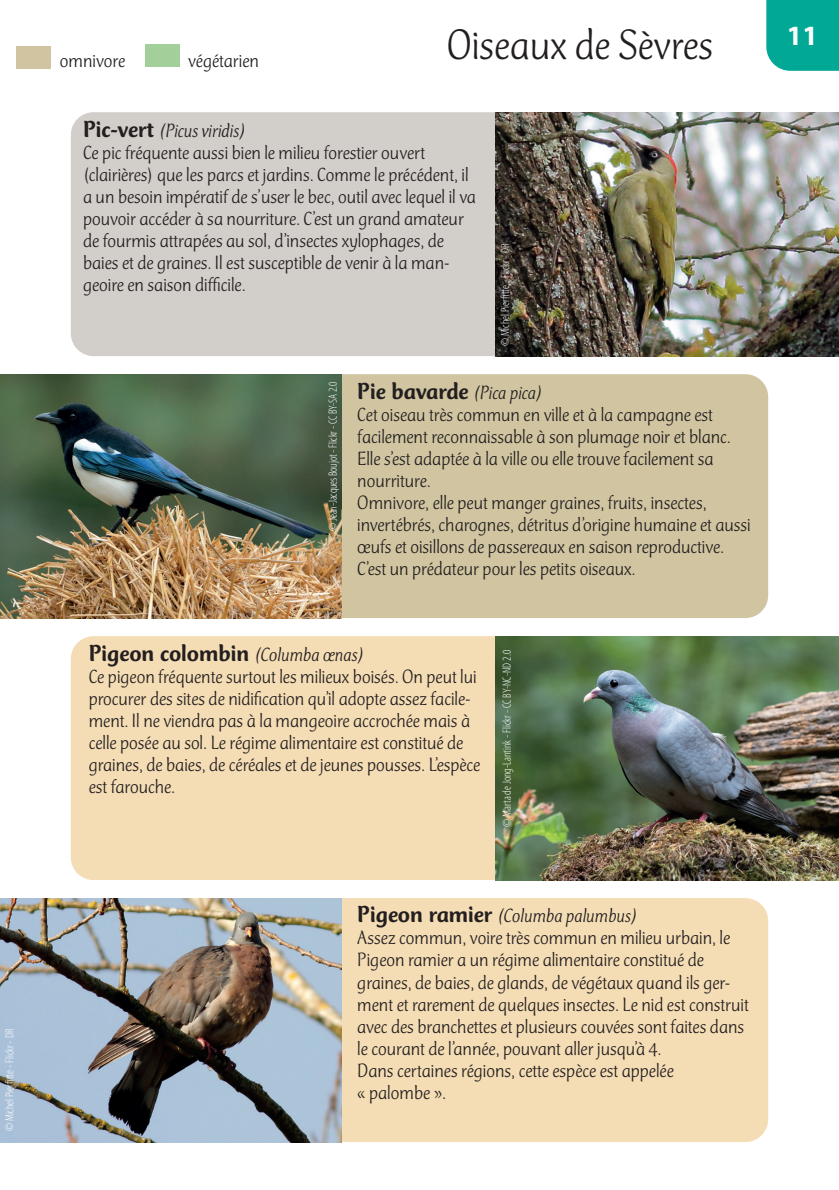
<style>
.page{position:relative;width:839px;height:1190px;background:#fff}
.page>*{position:absolute;margin:0;border:0;box-sizing:border-box;transform-origin:0 0}
.t1{font:300 44px "Club Type Std";color:#231f20}
.t2{font:700 28px "Myriad Pro";color:#fff}
.NOM_OISEAU_12{font:500 24px "Club Type Std";color:#231f20}
.NOM_OISEAU_12_blanc{font:500 24px "Club Type Std";color:#231f20}
.texte_corps_10{font:300 20px/22px "Club Type Std";color:#231f20}
.NOM_OISEAU_12-2{font:italic 300 20px "Club Type Std";color:#231f20}
.texte_corps_9{font:300 condensed 12px "Myriad Pro";color:#fff}
.s1{font-weight:500;font-style:normal;font-size:24px}
.s2{font-weight:300;font-style:italic;font-size:20px}
</style>
<div class="page">
<div style="left:341px;top:898px;width:427px;height:244px;background:#f4dcb4"></div>
<div style="left:71px;top:636px;width:424px;height:244px;background:#f4dcb4"></div>
<div style="left:71px;top:112px;width:424px;height:244px;background:#d2cec9"></div>
<img style="left:0;top:898px;width:341px;height:244px">
<img style="left:495px;top:636px;width:343px;height:244px">
<img style="left:495px;top:112px;width:343px;height:244px">
<div style="left:341px;top:374px;width:427px;height:244px;background:#d1c5a1"></div>
<img style="left:0;top:374px;width:341px;height:244px">
<div style="left:17px;top:46px;width:34px;height:23px;background:#d1c5a1"></div>
<div style="left:145px;top:44px;width:34px;height:23px;background:#a3cf9a"></div>
<div style="left:766px;top:0;width:73px;height:71px;background:#00a895"></div>
<p class="texte_corps_9" style="left:2px;top:1131px;width:104px;rotate:-90deg">© Michel Pierfitte - Flickr - DR</p>
<p class="texte_corps_10" style="left:60px;top:50px;width:67px">omnivore</p>
<p class="texte_corps_10" style="left:188px;top:50px;width:72px">végétarien</p>
<h1 class="t1" style="left:446px;top:22px;width:268px">Oiseaux de Sèvres</h1>
<h2 class="t2" style="left:786px;top:18px;width:33px">11</h2>
<p class="NOM_OISEAU_12-2" style="left:83px;top:119px;width:164px"><span class="s1">Pic-vert</span> (Picus viridis)</p>
<p class="texte_corps_10" style="left:83px;top:141px;width:394px">Ce pic fréquente aussi bien le milieu forestier ouvert (clairières) que les parcs et jardins. Comme le précédent, il a un besoin impératif de s’user le bec, outil avec lequel il va pouvoir accéder à sa nourriture. C’est un grand amateur de fourmis attrapées au sol, d’insectes xylophages, de baies et de graines. Il est susceptible de venir à la man&shy;geoire en saison difficile.</p>
<p class="texte_corps_9" style="left:498px;top:346px;width:104px;rotate:-90deg">© Michel Pierfitte - Flickr - DR</p>
<p class="texte_corps_9" style="left:326px;top:531px;width:151px;rotate:-90deg">© Jean-Jacques Boujot - Flickr - CC BY-SA 2.0</p>
<p class="NOM_OISEAU_12_blanc" style="left:357px;top:378px;width:186px">Pie bavarde <span class="s2">(Pica pica)</span></p>
<p class="texte_corps_10" style="left:357px;top:403px;width:395px">Cet oiseau très commun en ville et à la campagne est facilement reconnaissable à son plumage noir et blanc.<br>Elle s’est adaptée à la ville ou elle trouve facilement sa nourriture.<br>Omnivore, elle peut manger graines, fruits, insectes, invertébrés, charognes, détritus d’origine humaine et aussi œufs et oisillons de passereaux en saison reproductive.<br>C’est un prédateur pour les petits oiseaux.</p>
<p class="NOM_OISEAU_12" style="left:89px;top:640px;width:277px">Pigeon colombin <span class="s2">(Columba œnas)</span></p>
<p class="texte_corps_10" style="left:89px;top:665px;width:393px">Ce pigeon fréquente surtout les milieux boisés. On peut lui procurer des sites de nidification qu’il adopte assez facile&shy;ment. Il ne viendra pas à la mangeoire accrochée mais à celle posée au sol. Le régime alimentaire est constitué de graines, de baies, de céréales et de jeunes pousses. L’espèce est farouche.</p>
<p class="texte_corps_9" style="left:500px;top:827px;width:178px;rotate:-90deg">© Marta de Jong-Lantink - Flickr - CC BY-NC-ND 2.0</p>
<p class="NOM_OISEAU_12-2" style="left:357px;top:905px;width:281px"><span class="s1">Pigeon ramier</span> (Columba palumbus)</p>
<p class="texte_corps_10" style="left:357px;top:927px;width:393px">Assez commun, voire très commun en milieu urbain, le Pigeon ramier a un régime alimentaire constitué de graines, de baies, de glands, de végétaux quand ils ger&shy;ment et rarement de quelques insectes. Le nid est construit avec des branchettes et plusieurs couvées sont faites dans le courant de l’année, pouvant aller jusqu’à 4.</p>
<p class="texte_corps_10" style="left:357px;top:1059px;width:318px">Dans certaines régions, cette espèce est appelée « palombe ».</p>
</div>
